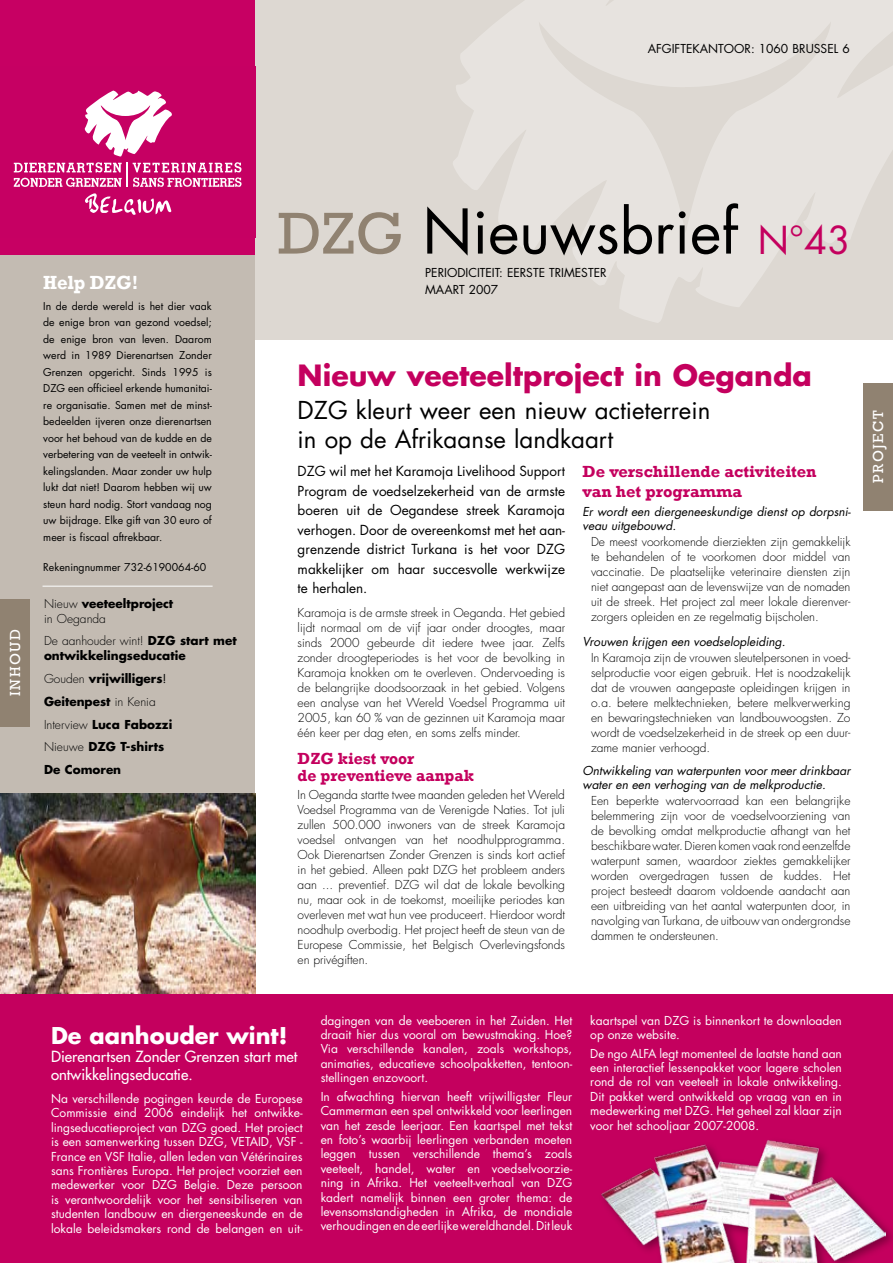
<style>
.page{position:relative;width:893px;height:1263px;background:#fff}
.page>*{position:absolute;margin:0;border:0;box-sizing:border-box;transform-origin:0 0}
.t1{font:60px "Futura LT";color:#000}
.t2{font:700 28.5px "Futura LT";color:#c4005e}
.t3{font:24px/28.8px "Futura LT";color:#000}
.t4{font:700 22.5px "Futura LT";color:#fff}
.t5{font:700 19.5px "Rockwell";letter-spacing:-.01em;color:#fff;scale:.95 1}
.t6{font:700 16.5px/19.8px "Rockwell";color:#c4005e}
.t7{font:700 16.5px/16.5px "Rockwell";color:#c4005e;scale:.96 1}
.t8{font:15px/18px "Futura LT";color:#fff}
.t9{font:15px "Rockwell";letter-spacing:.1em;color:#fff}
.t10{font:13.5px/19.5px "Futura LT";color:#000;text-align:justify}
.t11{font:300 12px/15px "Futura LT";color:#000;text-align:justify}
.t12{font:12px/14.4px "Futura LT";color:#fff;text-align:justify}
.t13{font:italic 12px/14.4px "Futura LT";color:#000}
.t14{font:700 12px/23px "Futura LT";color:#000}
.t15{font:12px "Futura LT";color:#000}
.t16{font:10.5px/16.5px "Futura LT";color:#000;text-align:justify}
.s1{font-weight:300}
.s2{font-weight:400}
.s3{font-family:"Rockwell";color:#908271}
.s4{font-size:37.5px;color:#c4005e}
</style>
<div class="page">
<div style="left:0;top:0;width:893px;height:340px;background:#ddd8d2"></div>
<svg style="left:453px;top:0;width:440px;height:323px;fill:#e7e3df"></svg>
<div style="left:0;top:0;width:255px;height:255px;background:#c70063"></div>
<svg style="left:14px;top:90px;width:228px;height:97px"></svg>
<svg style="left:85px;top:193px;width:86px;height:22px"></svg>
<div style="left:863px;top:383px;width:30px;height:127px;background:#908271"></div>
<div style="left:0;top:255px;width:255px;height:539px;background:#c3bbb2"></div>
<hr style="left:43px;top:586px;width:170px;height:1px;background:#fff">
<div style="left:0;top:599px;width:30px;height:127px;background:#908271"></div>
<img style="left:0;top:793px;width:255px;height:201px">
<div style="left:0;top:994px;width:893px;height:269px;background:#c4005e"></div>
<div style="left:598px;top:1135px;width:295px;height:128px;background:#000;opacity:.36"></div>
<img style="left:600px;top:1135px;width:286px;height:128px">
<p class="t15" style="left:648px;top:40px;width:203px">AFGIFTEKANTOOR: 1060 BRUSSEL 6</p>
<p class="t9" style="left:6px;top:696px;width:67px;rotate:-90deg">Inhoud</p>
<h3 class="t5" style="left:43px;top:270px;width:101px">Help DZG!</h3>
<p class="t16" style="left:43px;top:298px;width:170px">In de derde wereld is het dier vaak de enige bron van gezond voedsel; de enige bron van leven. Daarom werd in 1989 Dierenartsen Zonder Grenzen opgericht. Sinds 1995 is DZG een officieel erkende humanitai&shy;re organisatie. Samen met de minst&shy;bedeelden ijveren onze dierenartsen voor het behoud van de kudde en de verbetering van de veeteelt in ontwik&shy;kelingslanden. Maar zonder uw hulp lukt dat niet! Daarom hebben wij uw steun hard nodig. Stort vandaag nog uw bijdrage. Elke gift van 30 euro of meer is fiscaal aftrekbaar.</p>
<p class="t16" style="left:43px;top:559px;width:165px">Rekeningnummer 732-6190064-60</p>
<p class="t14" style="left:44px;top:596px;width:131px;line-height:14.4px"><span class="s1">Nieuw</span> veeteeltproject <span class="s1">in Oeganda</span></p>
<p class="t14" style="left:44px;top:633px;width:194px;line-height:14.4px"><span class="s1">De aanhouder wint!</span> DZG start met ontwikkelingseducatie</p>
<p class="t14" style="left:44px;top:667px;width:130px"><span class="s1">Gouden</span> vrijwilligers<span class="s2">!<br></span>Geitenpest <span class="s1">in Kenia<br>Interview</span> Luca Fabozzi<br><span class="s1">Nieuwe</span> DZG T-shirts<br>De Comoren</p>
<h1 class="t1" style="left:278px;top:193px;width:574px"><span class="s3">DZG</span> Nieuwsbrief <span class="s4">N°43</span></h1>
<p class="t15" style="left:425px;top:265px;width:89px">PERIODICITEIT: eerste</p>
<p class="t15" style="left:549px;top:265px;width:59px">TRIMESTER</p>
<p class="t15" style="left:425px;top:282px;width:75px">MAART 2007</p>
<h2 class="t2" style="left:298px;top:356px;width:516px">Nieuw veeteeltproject in Oeganda</h2>
<h3 class="t3" style="left:298px;top:396px;width:414px">DZG kleurt weer een nieuw actieterrein in op de Afrikaanse landkaart</h3>
<p class="t10" style="left:298px;top:462px;width:269px">DZG wil met het Karamoja Livelihood Support Program de voedselzekerheid van de armste boeren uit de Oegandese streek Karamoja verhogen. Door de overeenkomst met het aan&shy;grenzende district Turkana is het voor DZG makkelijker om haar succesvolle werkwijze te herhalen.</p>
<p class="t11" style="left:298px;top:605px;width:269px">Karamoja is de armste streek in Oeganda. Het gebied lijdt normaal om de vijf jaar onder droogtes, maar sinds 2000 gebeurde dit iedere twee jaar. Zelfs zonder droogteperiodes is het voor de bevolking in Karamoja knokken om te overleven. Ondervoeding is de belangrijke doodsoorzaak in het gebied. Volgens een analyse van het Wereld Voedsel Programma uit 2005, kan 60 % van de gezinnen uit Karamoja maar één keer per dag eten, en soms zelfs minder.</p>
<h3 class="t7" style="left:298px;top:750px;width:185px">DZG kiest voor<br>de preventieve aanpak</h3>
<p class="t11" style="left:298px;top:787px;width:269px">In Oeganda startte twee maanden geleden het Wereld Voedsel Programma van de Verenigde Naties. Tot juli zullen 500.000 inwoners van de streek Karamoja voedsel ontvangen van het noodhulpprogramma.<br>Ook Dierenartsen Zonder Grenzen is sinds kort actief in het gebied. Alleen pakt DZG het probleem anders aan ... preventief. DZG wil dat de lokale bevolking nu, maar ook in de toekomst, moeilijke periodes kan overleven met wat hun vee produceert. Hierdoor wordt noodhulp overbodig. Het project heeft de steun van de Europese Commissie, het Belgisch Overlevingsfonds en privégiften.</p>
<h3 class="t6" style="left:583px;top:462px;width:236px">De verschillende activiteiten van het programma</h3>
<p class="t13" style="left:583px;top:504px;width:270px">Er wordt een diergeneeskundige dienst op dorpsni&shy;veau uitgebouwd.</p>
<p class="t11" style="left:591px;top:534px;width:261px">De meest voorkomende dierziekten zijn gemakkelijk te behandelen of te voorkomen door middel van vaccinatie. De plaatselijke veterinaire diensten zijn niet aangepast aan de levenswijze van de nomaden uit de streek. Het project zal meer lokale dierenver&shy;zorgers opleiden en ze regelmatig bijscholen.</p>
<p class="t13" style="left:583px;top:634px;width:204px">Vrouwen krijgen een voedselopleiding.</p>
<p class="t11" style="left:591px;top:650px;width:261px">In Karamoja zijn de vrouwen sleutelpersonen in voed&shy;selproductie voor eigen gebruik. Het is noodzakelijk dat de vrouwen aangepaste opleidingen krijgen in o.a. betere melktechnieken, betere melkverwerking en bewaringstechnieken van landbouwoogsten. Zo wordt de voedselzekerheid in de streek op een duur&shy;zame manier verhoogd.</p>
<p class="t13" style="left:583px;top:763px;width:269px">Ontwikkeling van waterpunten voor meer drinkbaar water en een verhoging van de melkproductie.</p>
<p class="t11" style="left:591px;top:793px;width:261px">Een beperkte watervoorraad kan een belangrijke belemmering zijn voor de voedselvoorziening van de bevolking omdat melkproductie afhangt van het beschikbare water. Dieren komen vaak rond eenzelfde waterpunt samen, waardoor ziektes gemakkelijker worden overgedragen tussen de kuddes. Het project besteedt daarom voldoende aandacht aan een uitbreiding van het aantal waterpunten door, in navolging van Turkana, de uitbouw van ondergrondse dammen te ondersteunen.</p>
<h3 class="t4" style="left:51px;top:1021px;width:238px">De aanhouder wint!</h3>
<p class="t8" style="left:51px;top:1047px;width:248px">Dierenartsen Zonder Grenzen start met ontwikkelingseducatie.</p>
<p class="t12" style="left:51px;top:1091px;width:253px">Na verschillende pogingen keurde de Europese Commissie eind 2006 eindelijk het ontwikke&shy;lingseducatieproject van DZG goed. Het project is een samenwerking tussen DZG, VETAID, VSF - France en VSF Italie, allen leden van Vétérinaires sans Frontières Europa. Het project voorziet een medewerker voor DZG Belgie. Deze persoon is verantwoordelijk voor het sensibiliseren van studenten landbouw en diergeneeskunde en de lokale beleidsmakers rond de belangen en uit-</p>
<p class="t12" style="left:321px;top:1013px;width:253px">dagingen van de veeboeren in het Zuiden. Het draait hier dus vooral om bewustmaking. Hoe?<br>Via verschillende kanalen, zoals workshops, animaties, educatieve schoolpakketten, tentoon&shy;stellingen enzovoort.</p>
<p class="t12" style="left:321px;top:1089px;width:253px">In afwachting hiervan heeft vrijwilligster Fleur Cammerman een spel ontwikkeld voor leerlingen van het zesde leerjaar. Een kaartspel met tekst en foto’s waarbij leerlingen verbanden moeten leggen tussen verschillende thema’s zoals veeteelt, handel, water en voedselvoorzie&shy;ning in Afrika. Het veeteelt-verhaal van DZG kadert namelijk binnen een groter thema: de levensomstandigheden in Afrika, de mondiale verhoudingen en de eerlijke wereldhandel. Dit leuk</p>
<p class="t12" style="left:590px;top:1013px;width:253px">kaartspel van DZG is binnenkort te downloaden op onze website.</p>
<p class="t12" style="left:590px;top:1046px;width:253px">De ngo ALFA legt momenteel de laatste hand aan een interactief lessenpakket voor lagere scholen rond de rol van veeteelt in lokale ontwikkeling.<br>Dit pakket werd ontwikkeld op vraag van en in medewerking met DZG. Het geheel zal klaar zijn voor het schooljaar 2007-2008.</p>
<p class="t9" style="left:870px;top:483px;width:74px;rotate:-90deg">PROJECT</p>
</div>
